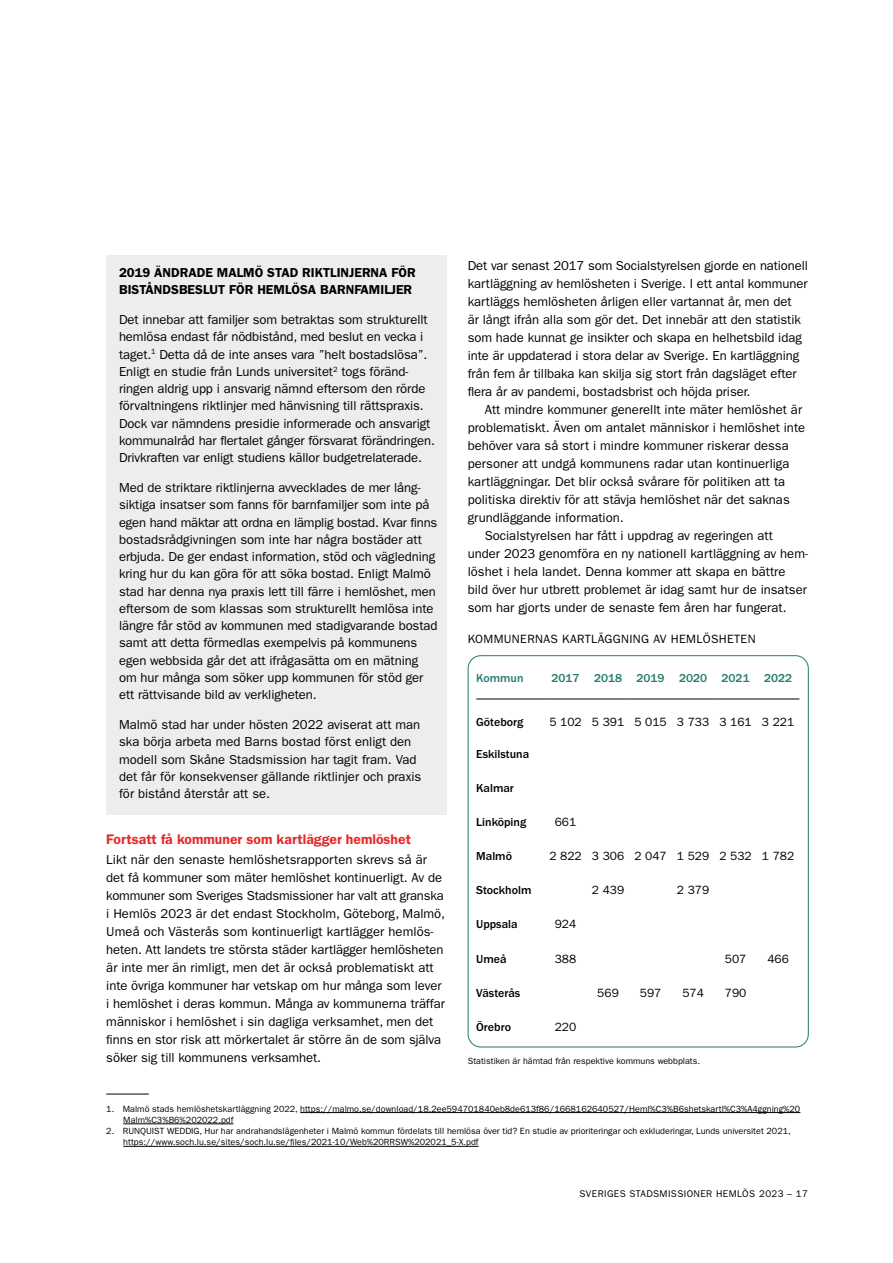
<style>
.page{position:relative;width:893px;height:1263px;background:#fff}
.page>*{position:absolute;margin:0;border:0;box-sizing:border-box;transform-origin:0 0}
.Rubrik_3_röd{font:600 13.95px "ITC Franklin Gothic Std";color:#e42b2b}
.faktaruta_grå_bg{font:13.05px/17.2px "ITC Franklin Gothic Std";letter-spacing:-.005em;color:#000}
.Bröd{font:13.05px/18px "ITC Franklin Gothic Std";letter-spacing:-.005em;color:#000}
.Bröd_indrag{font:13.05px/18px "ITC Franklin Gothic Std";color:#000}
.faktaruta_grå_bg-2{font:600 13.05px/17.2px "ITC Franklin Gothic Std";color:#000}
.Bröd-2{font:12px "ITC Franklin Gothic Std";color:#000}
.Bröd-3{font:500 12px "ITC Franklin Gothic Std";color:#000}
.Diagram_rubrik{font:12px "ITC Franklin Gothic Std";letter-spacing:.03em;color:#000}
.Bröd-4{font:500 12px "ITC Franklin Gothic Std";color:#247b6f}
.t1{font:9.75px "ITC Franklin Gothic Std";letter-spacing:.04em;color:#000}
.Fotnot{font:9px/11.2px "ITC Franklin Gothic Std";color:#000}
</style>
<div class="page">
<div style="left:106px;top:255px;width:340px;height:56px;background:#eeedeb"></div>
<div style="left:106px;top:302px;width:340px;height:177px;background:#eeedeb"></div>
<div style="left:106px;top:470px;width:340px;height:246px;background:#eeedeb"></div>
<div style="left:106px;top:707px;width:340px;height:108px;background:#eeedeb"></div>
<hr style="left:106px;top:1094px;width:43px;height:1px;background:#000">
<hr style="left:300px;top:1112px;width:500px;height:1px;background:#000">
<hr style="left:123px;top:1123px;width:110px;height:1px;background:#000">
<hr style="left:123px;top:1146px;width:356px;height:1px;background:#000">
<hr style="left:476px;top:699px;width:68px;height:1px;background:#000">
<hr style="left:544px;top:699px;width:43px;height:1px;background:#000">
<hr style="left:587px;top:699px;width:42px;height:1px;background:#000">
<hr style="left:629px;top:699px;width:43px;height:1px;background:#000">
<hr style="left:672px;top:699px;width:42px;height:1px;background:#000">
<hr style="left:714px;top:699px;width:43px;height:1px;background:#000">
<hr style="left:757px;top:699px;width:42px;height:1px;background:#000">
<div style="left:468px;top:655px;width:341px;height:392px;border:1px solid #247b6f;border-radius:13px"></div>
<p class="faktaruta_grå_bg-2" style="left:119px;top:264px;width:298px">2019 ÄNDRADE MALMÖ STAD RIKTLINJERNA FÖR<br>BISTÅNDSBESLUT FÖR HEMLÖSA BARNFAMILJER</p>
<p class="faktaruta_grå_bg" style="left:119px;top:311px;width:317px">Det innebar att familjer som betraktas som strukturellt hemlösa endast får nödbistånd, med beslut en vecka i taget.<sup>1</sup> Detta då de inte anses vara ”helt bostadslösa”.<br>Enligt en studie från Lunds universitet<sup>2</sup> togs föränd&shy;ringen aldrig upp i ansvarig nämnd eftersom den rörde förvaltningens riktlinjer med hänvisning till rättspraxis.<br>Dock var nämndens presidie informerade och ansvarigt kommunalråd har flertalet gånger försvarat förändringen.<br>Drivkraften var enligt studiens källor budgetrelaterade.</p>
<p class="faktaruta_grå_bg" style="left:119px;top:479px;width:320px">Med de striktare riktlinjerna avvecklades de mer lång&shy;siktiga insatser som fanns för barnfamiljer som inte på egen hand mäktar att ordna en lämplig bostad. Kvar finns bostadsrådgivningen som inte har några bostäder att erbjuda. De ger endast information, stöd och vägledning kring hur du kan göra för att söka bostad. Enligt Malmö stad har denna nya praxis lett till färre i hemlöshet, men eftersom de som klassas som strukturellt hemlösa inte längre får stöd av kommunen med stadigvarande bostad samt att detta förmedlas exempelvis på kommunens egen webbsida går det att ifrågasätta om en mätning om hur många som söker upp kommunen för stöd ger ett rättvisande bild av verkligheten.</p>
<p class="faktaruta_grå_bg" style="left:119px;top:716px;width:304px">Malmö stad har under hösten 2022 aviserat att man ska börja arbeta med Barns bostad först enligt den modell som Skåne Stadsmission har tagit fram. Vad det får för konsekvenser gällande riktlinjer och praxis för bistånd återstår att se.</p>
<h3 class="Rubrik_3_röd" style="left:106px;top:831px;width:306px">Fortsatt få kommuner som kartlägger hemlöshet</h3>
<p class="Bröd" style="left:106px;top:851px;width:340px">Likt när den senaste hemlöshetsrapporten skrevs så är det få kommuner som mäter hemlöshet kontinuerligt. Av de kommuner som Sveriges Stadsmissioner har valt att granska i Hemlös 2023 är det endast Stockholm, Göteborg, Malmö, Umeå och Västerås som kontinuerligt kartlägger hemlös&shy;heten. Att landets tre största städer kartlägger hemlösheten är inte mer än rimligt, men det är också problematiskt att inte övriga kommuner har vetskap om hur många som lever i hemlöshet i deras kommun. Många av kommunerna träffar människor i hemlöshet i sin dagliga verksamhet, men det finns en stor risk att mörkertalet är större än de som själva söker sig till kommunens verksamhet.</p>
<p class="Bröd" style="left:468px;top:257px;width:342px">Det var senast 2017 som Socialstyrelsen gjorde en nationell kartläggning av hemlösheten i Sverige. I ett antal kommuner kartläggs hemlösheten årligen eller vartannat år, men det<br>är långt ifrån alla som gör det. Det innebär att den statistik som hade kunnat ge insikter och skapa en helhetsbild idag inte är uppdaterad i stora delar av Sverige. En kartläggning från fem år tillbaka kan skilja sig stort från dagsläget efter flera år av pandemi, bostadsbrist och höjda priser.</p>
<p class="Bröd_indrag" style="left:468px;top:401px;width:339px;text-indent:17px">Att mindre kommuner generellt inte mäter hemlöshet är problematiskt. Även om antalet människor i hemlöshet inte behöver vara så stort i mindre kommuner riskerar dessa personer att undgå kommunens radar utan kontinuerliga kartläggningar. Det blir också svårare för politiken att ta politiska direktiv för att stävja hemlöshet när det saknas grundläggande information.</p>
<p class="Bröd_indrag" style="left:468px;top:527px;width:342px;text-indent:17px">Socialstyrelsen har fått i uppdrag av regeringen att under 2023 genomföra en ny nationell kartläggning av hem&shy;löshet i hela landet. Denna kommer att skapa en bättre bild över hur utbrett problemet är idag samt hur de insatser som har gjorts under de senaste fem åren har fungerat.</p>
<p class="Diagram_rubrik" style="left:468px;top:632px;width:289px">KOMMUNERNAS KARTLÄGGNING AV HEMLÖSHETEN</p>
<p class="Bröd-4" style="left:476px;top:671px;width:49px">Kommun</p>
<p class="Bröd-4" style="left:551px;top:671px;width:30px">2017</p>
<p class="Bröd-4" style="left:594px;top:671px;width:30px">2018</p>
<p class="Bröd-4" style="left:636px;top:671px;width:30px">2019</p>
<p class="Bröd-4" style="left:679px;top:671px;width:30px">2020</p>
<p class="Bröd-4" style="left:722px;top:671px;width:30px">2021</p>
<p class="Bröd-4" style="left:764px;top:671px;width:30px">2022</p>
<p class="Bröd-3" style="left:476px;top:716px;width:49px">Göteborg</p>
<p class="Bröd-2" style="left:549px;top:715px;width:34px">5 102</p>
<p class="Bröd-2" style="left:592px;top:715px;width:34px">5 391</p>
<p class="Bröd-2" style="left:634px;top:715px;width:34px">5 015</p>
<p class="Bröd-2" style="left:677px;top:715px;width:34px">3 733</p>
<p class="Bröd-2" style="left:719px;top:715px;width:34px">3 161</p>
<p class="Bröd-2" style="left:762px;top:715px;width:34px">3 221</p>
<p class="Bröd-3" style="left:476px;top:748px;width:54px">Eskilstuna</p>
<p class="Bröd-3" style="left:476px;top:782px;width:39px">Kalmar</p>
<p class="Bröd-3" style="left:476px;top:816px;width:52px">Linköping</p>
<p class="Bröd-2" style="left:555px;top:815px;width:23px">661</p>
<p class="Bröd-3" style="left:476px;top:850px;width:37px">Malmö</p>
<p class="Bröd-2" style="left:549px;top:849px;width:34px">2 822</p>
<p class="Bröd-2" style="left:592px;top:849px;width:34px">3 306</p>
<p class="Bröd-2" style="left:634px;top:849px;width:34px">2 047</p>
<p class="Bröd-2" style="left:677px;top:849px;width:34px">1 529</p>
<p class="Bröd-2" style="left:719px;top:849px;width:34px">2 532</p>
<p class="Bröd-2" style="left:762px;top:849px;width:34px">1 782</p>
<p class="Bröd-3" style="left:476px;top:884px;width:57px">Stockholm</p>
<p class="Bröd-2" style="left:592px;top:883px;width:34px">2 439</p>
<p class="Bröd-2" style="left:677px;top:883px;width:34px">2 379</p>
<p class="Bröd-3" style="left:476px;top:918px;width:43px">Uppsala</p>
<p class="Bröd-2" style="left:555px;top:917px;width:23px">924</p>
<p class="Bröd-3" style="left:476px;top:952px;width:32px">Umeå</p>
<p class="Bröd-2" style="left:555px;top:951px;width:23px">388</p>
<p class="Bröd-2" style="left:725px;top:951px;width:23px">507</p>
<p class="Bröd-2" style="left:767px;top:951px;width:23px">466</p>
<p class="Bröd-3" style="left:476px;top:986px;width:46px">Västerås</p>
<p class="Bröd-2" style="left:597px;top:985px;width:23px">569</p>
<p class="Bröd-2" style="left:640px;top:985px;width:23px">597</p>
<p class="Bröd-2" style="left:682px;top:985px;width:23px">574</p>
<p class="Bröd-2" style="left:725px;top:985px;width:23px">790</p>
<p class="Bröd-3" style="left:476px;top:1020px;width:36px">Örebro</p>
<p class="Bröd-2" style="left:555px;top:1019px;width:23px">220</p>
<p class="Fotnot" style="left:468px;top:1055px;width:234px">Statistiken är hämtad från respektive kommuns webbplats.</p>
<p class="Fotnot" style="left:123px;top:1103px;width:678px;text-indent:-17px">1. Malmö stads hemlöshetskartläggning 2022, https://malmo.se/download/18.2ee594701840eb8de613f86/1668162640527/Heml%C3%B6shetskartl%C3%A4ggning%20<br>Malm%C3%B6%202022.pdf</p>
<p class="Fotnot" style="left:123px;top:1125px;width:669px;text-indent:-17px">2. RUNQUIST WEDDIG, Hur har andrahandslägenheter i Malmö kommun fördelats till hemlösa över tid? En studie av prioriteringar och exkluderingar, Lunds universitet 2021, https://www.soch.lu.se/sites/soch.lu.se/files/2021-10/Web%20RRSW%202021_5-X.pdf</p>
<p class="t1" style="left:579px;top:1188px;width:230px">SVERIGES STADSMISSIONER HEMLÖS 2023 – 17</p>
</div>
